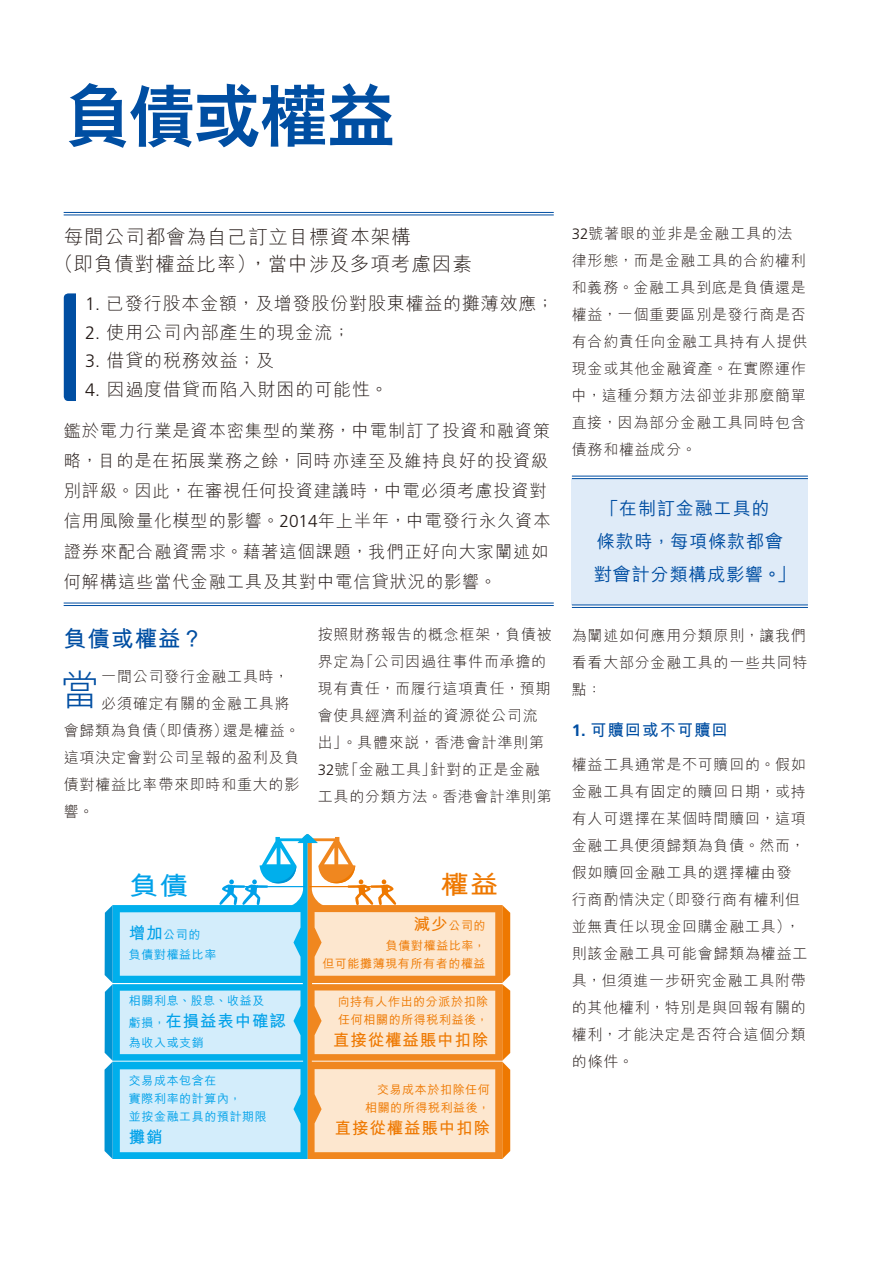
<style>
.page{position:relative;width:893px;height:1263px;background:#fff}
.page>*{position:absolute;margin:0;border:0;box-sizing:border-box;transform-origin:0 0}
.t1{font:800 67.5px "C Hei 2 HK";letter-spacing:-.02em;color:#004ea2}
.t2{font:300 41.4px "M Hei HK";color:#004ea2}
.t3{font:700 25.5px "M Hei HK";color:#00a1e9;scale:1.13 1}
.t4{font:700 25.5px "M Hei HK";color:#ee7800;scale:1.11 1}
.t5{font:700 22.5px "M Hei HK";letter-spacing:.05em;color:#004ea2}
.t6{font:300 19.5px/27px "M Hei HK";letter-spacing:.05em;color:#231916}
.t7{font:300 18px "M Hei HK";letter-spacing:.05em;color:#231916}
.t8{font:500 18px/33.2px "M Hei HK";letter-spacing:.05em;color:#004ea2}
.t9{font:300 17.25px/30px "M Hei HK";letter-spacing:.05em;color:#231916}
.t10{font:700 16.5px "M Hei HK";letter-spacing:.05em;color:#ee7800}
.t11{font:700 16.5px "M Hei HK";letter-spacing:.05em;color:#00a1e9}
.t12{font:700 16.5px "M Hei HK";letter-spacing:.05em;color:#004ea2}
.t13{font:300 15px/27px "M Hei HK";letter-spacing:.05em;color:#231916}
.t14{font:500 12px/18px "M Hei HK";letter-spacing:.05em;color:#ee7800;text-align:right}
.t15{font:500 12px/18px "M Hei HK";letter-spacing:.05em;color:#00a1e9}
.s1{font-family:"Frutiger LT Std"}
.s2{font-weight:700;font-size:16.5px}
.s3{font-weight:500;font-size:12px}
</style>
<div class="page">
<div style="left:572px;top:479px;width:236px;height:126px;background:#dfebf8"></div>
<svg style="left:64px;top:293px;width:12px;height:108px"></svg>
<hr style="left:572px;top:476px;width:236px;height:1px;background:#004ea2">
<hr style="left:572px;top:478px;width:236px;height:1px;background:#004ea2">
<hr style="left:572px;top:605px;width:236px;height:1px;background:#004ea2">
<hr style="left:572px;top:607px;width:236px;height:1px;background:#004ea2">
<svg style="left:318px;top:837px;width:184px;height:322px"></svg>
<hr style="left:310px;top:886px;width:70px;height:1px;background:#ee7800">
<div style="left:318px;top:912px;width:177px;height:64px;background:#fde7cf"></div>
<div style="left:318px;top:990px;width:177px;height:64px;background:#fde7cf"></div>
<div style="left:318px;top:1069px;width:177px;height:83px;background:#fde7cf"></div>
<svg style="left:113px;top:834px;width:205px;height:325px"></svg>
<hr style="left:235px;top:886px;width:70px;height:1px;background:#00a1e9">
<div style="left:120px;top:912px;width:180px;height:64px;background:#d3edfb"></div>
<div style="left:120px;top:990px;width:180px;height:64px;background:#d3edfb"></div>
<div style="left:120px;top:1069px;width:180px;height:83px;background:#d3edfb"></div>
<svg style="left:502px;top:905px;width:8px;height:254px"></svg>
<svg style="left:105px;top:905px;width:8px;height:254px"></svg>
<hr style="left:64px;top:212px;width:490px;height:1px;background:#004ea2">
<hr style="left:64px;top:215px;width:490px;height:1px;background:#004ea2">
<hr style="left:64px;top:603px;width:490px;height:1px;background:#004ea2">
<hr style="left:64px;top:605px;width:490px;height:1px;background:#004ea2">
<svg style="left:219px;top:866px;width:77px;height:39px"></svg>
<svg style="left:330px;top:865px;width:66px;height:40px"></svg>
<h1 class="t1" style="left:64px;top:71px;width:332px">負債或權益</h1>
<h3 class="t6" style="left:54px;top:222px;width:419px;text-indent:10px">每間公司都會為自己訂立目標資本架構<br>（即負債對權益比率），當中涉及多項考慮因素</h3>
<p class="t7" style="left:85px;top:291px;width:471px"><span class="s1">1.</span> 已發行股本金額，及增發股份對股東權益的攤薄效應；</p>
<p class="t7" style="left:85px;top:319px;width:267px"><span class="s1">2.</span> 使用公司內部產生的現金流；</p>
<p class="t7" style="left:85px;top:348px;width:190px"><span class="s1">3.</span> 借貸的稅務效益；及</p>
<p class="t7" style="left:85px;top:377px;width:304px"><span class="s1">4.</span> 因過度借貸而陷入財困的可能性。</p>
<p class="t9" style="left:64px;top:415px;width:488px">鑑於電力行業是資本密集型的業務，中電制訂了投資和融資策略，目的是在拓展業務之餘，同時亦達至及維持良好的投資級別評級。因此，在審視任何投資建議時，中電必須考慮投資對信用風險量化模型的影響。<span class="s1">2014</span>年上半年，中電發行永久資本證券來配合融資需求。藉著這個課題，我們正好向大家闡述如何解構這些當代金融工具及其對中電信貸狀況的影響。</p>
<h3 class="t5" style="left:64px;top:622px;width:141px">負債或權益？</h3>
<h2 class="t2" style="left:60px;top:661px;width:43px">當</h2>
<p class="t13" style="left:101px;top:662px;width:189px">一間公司發行金融工具時，</p>
<p class="t13" style="left:101px;top:689px;width:190px">必須確定有關的金融工具將</p>
<p class="t13" style="left:64px;top:716px;width:238px">會歸類為負債（即債務）還是權益。</p>
<p class="t13" style="left:64px;top:743px;width:237px">這項決定會對公司呈報的盈利及負</p>
<p class="t13" style="left:64px;top:770px;width:237px">債對權益比率帶來即時和重大的影</p>
<p class="t13" style="left:64px;top:797px;width:31px">響。</p>
<p class="t13" style="left:318px;top:621px;width:236px">按照財務報告的概念框架，負債被界定為「公司因過往事件而承擔的現有責任，而履行這項責任，預期會使具經濟利益的資源從公司流出」。具體來說，香港會計準則第<br><span class="s1">32</span>號「金融工具」針對的正是金融工具的分類方法。香港會計準則第</p>
<h3 class="t3" style="left:129px;top:867px;width:54px">負債</h3>
<h3 class="t4" style="left:440px;top:866px;width:54px">權益</h3>
<p class="t15" style="left:129px;top:924px;width:89px;line-height:19.2px"><span class="s2">增加</span>公司的<br>負債對權益比率</p>
<p class="t14" style="left:386px;top:915px;width:101px;line-height:20px"><span class="s2">減少</span>公司的<br>負債對權益比率，</p>
<p class="t14" style="left:322px;top:954px;width:165px">但可能攤薄現有所有者的權益</p>
<p class="t14" style="left:338px;top:992px;width:152px;text-align:left">向持有人作出的分派於扣除任何相關的所得稅利益後，</p>
<p class="t10" style="left:333px;top:1028px;width:157px">直接從權益賬中扣除</p>
<p class="t14" style="left:365px;top:1080px;width:126px">交易成本於扣除任何相關的所得稅利益後，</p>
<p class="t10" style="left:335px;top:1116px;width:157px">直接從權益賬中扣除</p>
<p class="t15" style="left:129px;top:991px;width:137px">相關利息、股息、收益及</p>
<p class="t11" style="left:129px;top:1009px;width:159px"><span class="s3">虧損，</span>在損益表中確認</p>
<p class="t15" style="left:129px;top:1032px;width:76px">為收入或支銷</p>
<p class="t15" style="left:129px;top:1071px;width:139px">交易成本包含在<br>實際利率的計算內，<br>並按金融工具的預計期限</p>
<p class="t11" style="left:129px;top:1125px;width:35px">攤銷</p>
<p class="t13" style="left:572px;top:219px;width:237px"><span class="s1">32</span>號著眼的並非是金融工具的法律形態，而是金融工具的合約權利和義務。金融工具到底是負債還是權益，一個重要區別是發行商是否有合約責任向金融工具持有人提供現金或其他金融資產。在實際運作中，這種分類方法卻並非那麼簡單直接，因為部分金融工具同時包含債務和權益成分。</p>
<p class="t8" style="left:594px;top:490px;width:202px;text-indent:7px">「在制訂金融工具的<br>條款時，每項條款都會對會計分類構成影響。」</p>
<p class="t13" style="left:572px;top:621px;width:237px;text-align:justify">為闡述如何應用分類原則，讓我們看看大部分金融工具的一些共同特點：</p>
<p class="t12" style="left:572px;top:718px;width:158px"><span class="s1">1.</span> 可贖回或不可贖回</p>
<p class="t13" style="left:572px;top:750px;width:237px">權益工具通常是不可贖回的。假如金融工具有固定的贖回日期，或持有人可選擇在某個時間贖回，這項金融工具便須歸類為負債。然而，假如贖回金融工具的選擇權由發行商酌情決定（即發行商有權利但並無責任以現金回購金融工具），則該金融工具可能會歸類為權益工具，但須進一步研究金融工具附帶的其他權利，特別是與回報有關的權利，才能決定是否符合這個分類的條件。</p>
</div>
